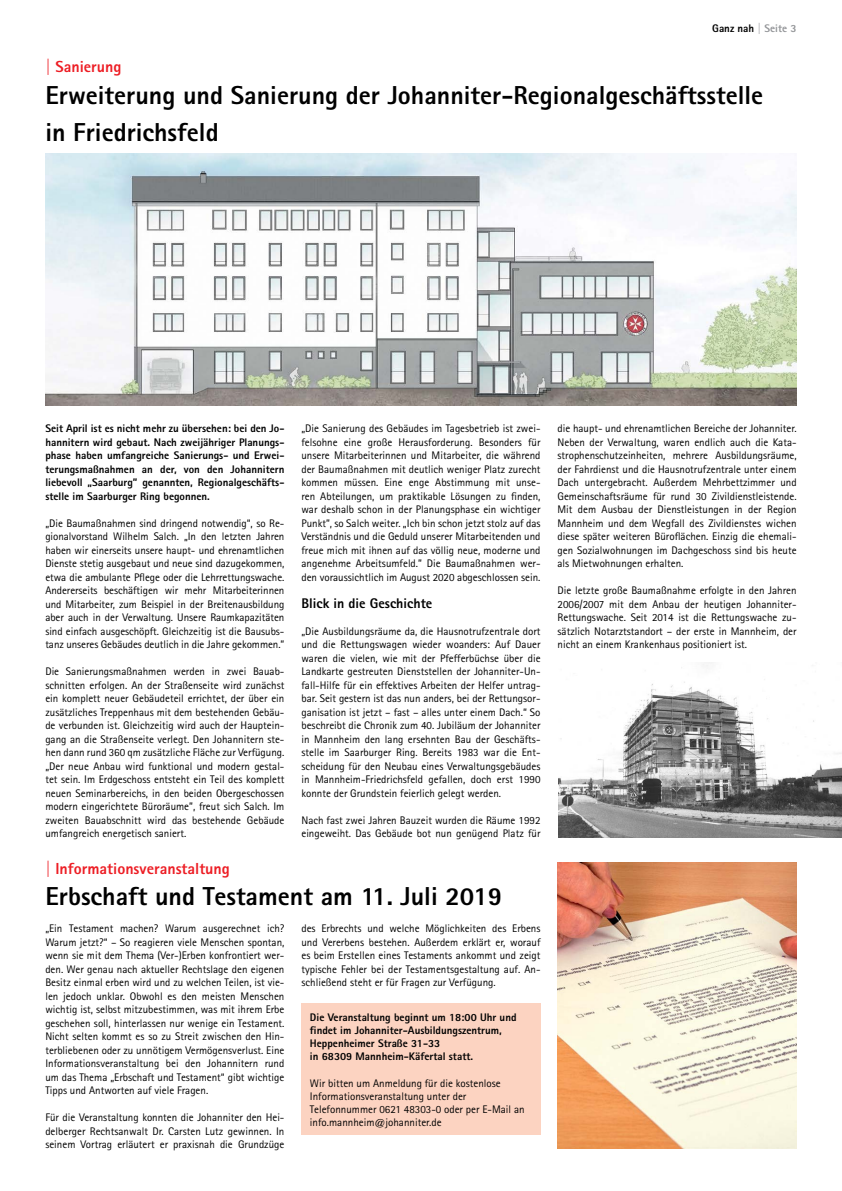
<style>
.page{position:relative;width:842px;height:1191px;background:#fff}
.page>*{position:absolute;margin:0;border:0;box-sizing:border-box;transform-origin:0 0}
.t1{font:800 26px/36.9px "Agfa Rotis Sans Serif";color:#000}
.t2{font:800 16px "Agfa Rotis Sans Serif";color:#ed1d24}
.t3{font:800 14px "Agfa Rotis Sans Serif";color:#000}
.t4{font:11px/13.5px "Agfa Rotis Sans Serif";color:#000;text-align:justify}
.t5{font:800 11px/13.5px "Agfa Rotis Sans Serif";color:#000}
.s1{color:#939598}
</style>
<div class="page">
<div style="left:301px;top:1003px;width:239px;height:131px;background:#fcd3c1"></div>
<img style="left:557px;top:862px;width:240px;height:286px">
<img style="left:46px;top:153px;width:750px;height:252px">
<img style="left:558px;top:662px;width:284px;height:175px">
<p class="t5" style="left:712px;top:22px;width:86px">Ganz nah <span class="s1">| Seite 3</span></p>
<h2 class="t2" style="left:45px;top:57px;width:78px">| Sanierung</h2>
<h1 class="t1" style="left:45px;top:76px;width:719px">Erweiterung und Sanierung der Johanniter-Regionalgeschäftsstelle in Friedrichsfeld</h1>
<p class="t5" style="left:45px;top:422px;width:241px;text-align:justify">Seit April ist es nicht mehr zu übersehen: bei den Jo&shy;hannitern wird gebaut. Nach zweijähriger Planungs&shy;phase haben umfangreiche Sanierungs- und Erwei&shy;terungsmaßnahmen an der, von den Johannitern liebevoll „Saarburg” genannten, Regionalgeschäfts&shy;stelle im Saarburger Ring begonnen.</p>
<p class="t4" style="left:45px;top:516px;width:241px">„Die Baumaßnahmen sind dringend notwendig“, so Re&shy;gionalvorstand Wilhelm Salch. „In den letzten Jahren haben wir einerseits unsere haupt- und ehrenamtlichen Dienste stetig ausgebaut und neue sind dazugekommen, etwa die ambulante Pflege oder die Lehrrettungswache.<br>Andererseits beschäftigen wir mehr Mitarbeiterinnen und Mitarbeiter, zum Beispiel in der Breitenausbildung aber auch in der Verwaltung. Unsere Raumkapazitäten sind einfach ausgeschöpft. Gleichzeitig ist die Bausubs&shy;tanz unseres Gebäudes deutlich in die Jahre gekommen.”</p>
<p class="t4" style="left:45px;top:665px;width:241px">Die Sanierungsmaßnahmen werden in zwei Bauab&shy;schnitten erfolgen. An der Straßenseite wird zunächst ein komplett neuer Gebäudeteil errichtet, der über ein zusätzliches Treppenhaus mit dem bestehenden Gebäu&shy;de verbunden ist. Gleichzeitig wird auch der Hauptein&shy;gang an die Straßenseite verlegt. Den Johannitern ste&shy;hen dann rund 360 qm zusätzliche Fläche zur Verfügung. „Der neue Anbau wird funktional und modern gestal&shy;tet sein. Im Erdgeschoss entsteht ein Teil des komplett neuen Seminarbereichs, in den beiden Obergeschossen modern eingerichtete Büroräume”, freut sich Salch. Im zweiten Bauabschnitt wird das bestehende Gebäude umfangreich energetisch saniert.</p>
<p class="t4" style="left:301px;top:422px;width:241px">„Die Sanierung des Gebäudes im Tagesbetrieb ist zwei&shy;felsohne eine große Herausforderung. Besonders für unsere Mitarbeiterinnen und Mitarbeiter, die während der Baumaßnahmen mit deutlich weniger Platz zurecht kommen müssen. Eine enge Abstimmung mit unse&shy;ren Abteilungen, um praktikable Lösungen zu finden, war deshalb schon in der Planungsphase ein wichtiger Punkt”, so Salch weiter. „Ich bin schon jetzt stolz auf das Verständnis und die Geduld unserer Mitarbeitenden und freue mich mit ihnen auf das völlig neue, moderne und angenehme Arbeitsumfeld.” Die Baumaßnahmen wer&shy;den voraussichtlich im August 2020 abgeschlossen sein.</p>
<p class="t3" style="left:301px;top:594px;width:132px">Blick in die Geschichte</p>
<p class="t4" style="left:301px;top:624px;width:241px">„Die Ausbildungsräume da, die Hausnotrufzentrale dort und die Rettungswagen wieder woanders: Auf Dauer waren die vielen, wie mit der Pfefferbüchse über die Landkarte gestreuten Dienststellen der Johanniter-Un&shy;fall-Hilfe für ein effektives Arbeiten der Helfer untrag&shy;bar. Seit gestern ist das nun anders, bei der Rettungsor&shy;ganisation ist jetzt – fast – alles unter einem Dach.“ So beschreibt die Chronik zum 40. Jubiläum der Johanniter in Mannheim den lang ersehnten Bau der Geschäfts&shy;stelle im Saarburger Ring. Bereits 1983 war die Ent&shy;scheidung für den Neubau eines Verwaltungsgebäudes in Mannheim-Friedrichsfeld gefallen, doch erst 1990 konnte der Grundstein feierlich gelegt werden.</p>
<p class="t4" style="left:301px;top:813px;width:241px">Nach fast zwei Jahren Bauzeit wurden die Räume 1992 eingeweiht. Das Gebäude bot nun genügend Platz für</p>
<h2 class="t2" style="left:45px;top:858px;width:186px">| Informationsveranstaltung</h2>
<h1 class="t1" style="left:45px;top:877px;width:458px">Erbschaft und Testament am 11. Juli 2019</h1>
<p class="t4" style="left:45px;top:921px;width:241px">„Ein Testament machen? Warum ausgerechnet ich?<br>Warum jetzt?“ – So reagieren viele Menschen spontan, wenn sie mit dem Thema (Ver-)Erben konfrontiert wer&shy;den. Wer genau nach aktueller Rechtslage den eigenen Besitz einmal erben wird und zu welchen Teilen, ist vie&shy;len jedoch unklar. Obwohl es den meisten Menschen wichtig ist, selbst mitzubestimmen, was mit ihrem Erbe geschehen soll, hinterlassen nur wenige ein Testament.<br>Nicht selten kommt es so zu Streit zwischen den Hin&shy;terbliebenen oder zu unnötigem Vermögensverlust. Eine Informationsveranstaltung bei den Johannitern rund um das Thema „Erbschaft und Testament“ gibt wichtige Tipps und Antworten auf viele Fragen.</p>
<p class="t4" style="left:45px;top:1110px;width:241px">Für die Veranstaltung konnten die Johanniter den Hei&shy;delberger Rechtsanwalt Dr. Carsten Lutz gewinnen. In seinem Vortrag erläutert er praxisnah die Grundzüge</p>
<p class="t4" style="left:301px;top:921px;width:241px">des Erbrechts und welche Möglichkeiten des Erbens und Vererbens bestehen. Außerdem erklärt er, worauf es beim Erstellen eines Testaments ankommt und zeigt typische Fehler bei der Testamentsgestaltung auf. An&shy;schließend steht er für Fragen zur Verfügung.</p>
<p class="t5" style="left:310px;top:1010px;width:208px;line-height:13.2px">Die Veranstaltung beginnt um 18:00 Uhr und findet im Johanniter-Ausbildungszentrum, Heppenheimer Straße 31-33<br>in 68309 Mannheim-Käfertal statt.</p>
<p class="t4" style="left:310px;top:1076px;width:216px;line-height:13.2px;text-align:left">Wir bitten um Anmeldung für die kostenlose Informationsveranstaltung unter der Telefonnummer 0621 48303-0 oder per E-Mail an info.mannheim@johanniter.de</p>
<p class="t4" style="left:557px;top:422px;width:241px">die haupt- und ehrenamtlichen Bereiche der Johanniter.<br>Neben der Verwaltung, waren endlich auch die Kata&shy;strophenschutzeinheiten, mehrere Ausbildungsräume, der Fahrdienst und die Hausnotrufzentrale unter einem Dach untergebracht. Außerdem Mehrbettzimmer und Gemeinschaftsräume für rund 30 Zivildienstleistende.<br>Mit dem Ausbau der Dienstleistungen in der Region Mannheim und dem Wegfall des Zivildienstes wichen diese später weiteren Büroflächen. Einzig die ehemali&shy;gen Sozialwohnungen im Dachgeschoss sind bis heute als Mietwohnungen erhalten.</p>
<p class="t4" style="left:557px;top:584px;width:241px">Die letzte große Baumaßnahme erfolgte in den Jahren 2006/2007 mit dem Anbau der heutigen Johanniter-Rettungswache. Seit 2014 ist die Rettungswache zu&shy;sätzlich Notarztstandort – der erste in Mannheim, der nicht an einem Krankenhaus positioniert ist.</p>
</div>
